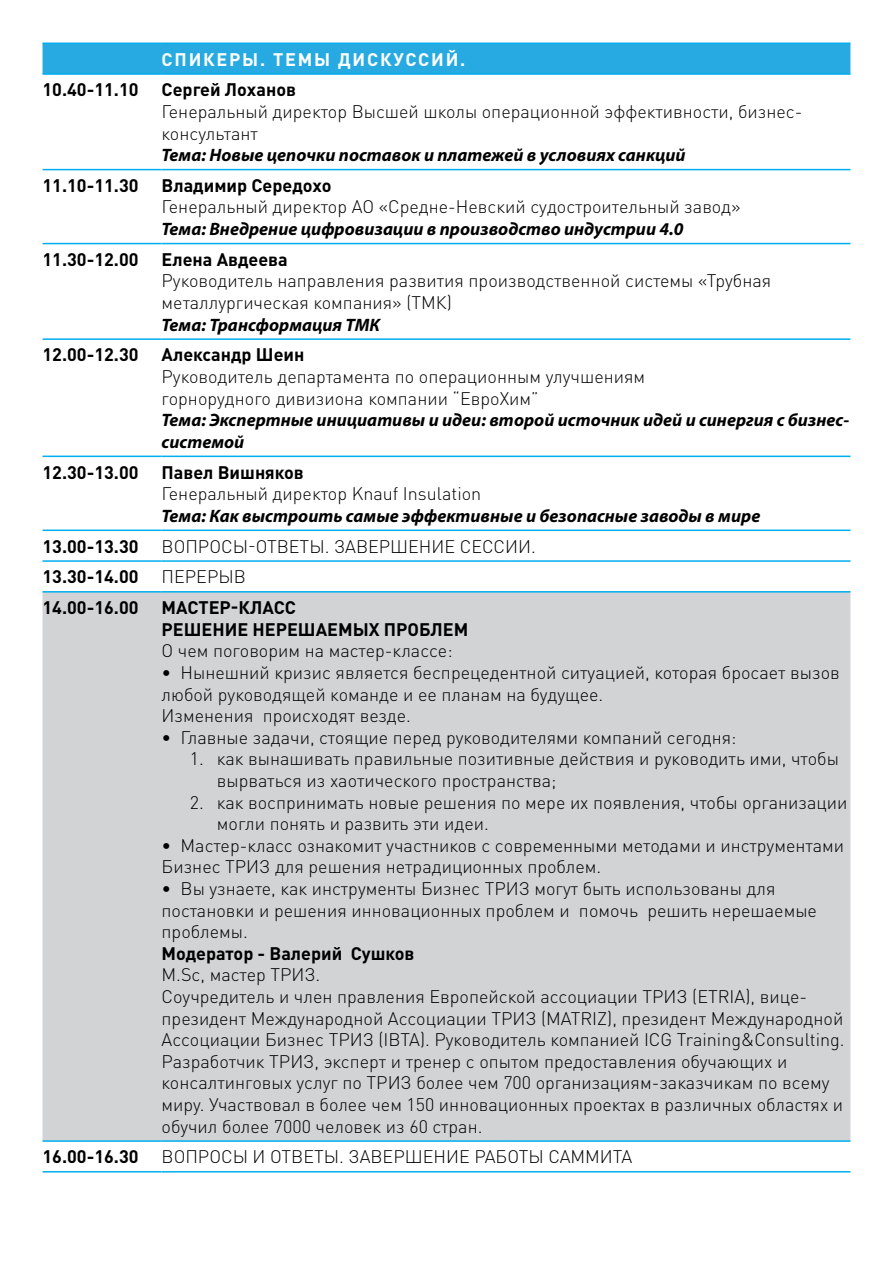
<style>
.page{position:relative;width:893px;height:1263px;background:#fff}
.page>*{position:absolute;margin:0;border:0;box-sizing:border-box;transform-origin:0 0}
.t1{font:300 18px/21.6px "DIN Pro";color:#000}
.t2{font:italic 700 18px/21.6px "Myriad Pro";color:#000}
.t3{font:700 18px "DIN Pro";color:#000}
.t4{font:700 18px "DIN Pro";letter-spacing:.1em;color:#fff}
</style>
<div class="page">
<div style="left:43px;top:44px;width:807px;height:29px;background:#27aae1"></div>
<div style="left:43px;top:592px;width:807px;height:548px;background:#d1d3d4"></div>
<hr style="left:43px;top:43px;width:119px;height:1px;background:#00aeef">
<hr style="left:162px;top:43px;width:344px;height:1px;background:#00aeef">
<hr style="left:506px;top:43px;width:344px;height:1px;background:#00aeef">
<hr style="left:43px;top:73px;width:119px;height:2px;background:#00aeef">
<hr style="left:162px;top:73px;width:344px;height:2px;background:#00aeef">
<hr style="left:506px;top:73px;width:344px;height:2px;background:#00aeef">
<hr style="left:43px;top:169px;width:119px;height:1px;background:#00aeef">
<hr style="left:43px;top:243px;width:119px;height:1px;background:#00aeef">
<hr style="left:43px;top:338px;width:119px;height:2px;background:#00aeef">
<hr style="left:43px;top:456px;width:119px;height:1px;background:#00aeef">
<hr style="left:43px;top:529px;width:119px;height:2px;background:#00aeef">
<hr style="left:43px;top:560px;width:119px;height:2px;background:#00aeef">
<hr style="left:43px;top:591px;width:119px;height:1px;background:#00aeef">
<hr style="left:43px;top:1140px;width:119px;height:2px;background:#00aeef">
<hr style="left:43px;top:1171px;width:119px;height:1px;background:#00aeef">
<hr style="left:162px;top:169px;width:344px;height:1px;background:#00aeef">
<hr style="left:506px;top:169px;width:344px;height:1px;background:#00aeef">
<hr style="left:162px;top:243px;width:344px;height:1px;background:#00aeef">
<hr style="left:506px;top:243px;width:344px;height:1px;background:#00aeef">
<hr style="left:162px;top:338px;width:344px;height:2px;background:#00aeef">
<hr style="left:506px;top:338px;width:344px;height:2px;background:#00aeef">
<hr style="left:162px;top:456px;width:344px;height:1px;background:#00aeef">
<hr style="left:506px;top:456px;width:344px;height:1px;background:#00aeef">
<hr style="left:162px;top:529px;width:344px;height:2px;background:#00aeef">
<hr style="left:506px;top:529px;width:344px;height:2px;background:#00aeef">
<hr style="left:162px;top:560px;width:344px;height:2px;background:#00aeef">
<hr style="left:506px;top:560px;width:344px;height:2px;background:#00aeef">
<hr style="left:162px;top:591px;width:344px;height:1px;background:#00aeef">
<hr style="left:506px;top:591px;width:344px;height:1px;background:#00aeef">
<hr style="left:162px;top:1140px;width:344px;height:2px;background:#00aeef">
<hr style="left:506px;top:1140px;width:344px;height:2px;background:#00aeef">
<hr style="left:162px;top:1171px;width:344px;height:1px;background:#00aeef">
<hr style="left:506px;top:1171px;width:344px;height:1px;background:#00aeef">
<p class="t4" style="left:162px;top:47px;width:305px">Спикеры. Темы дискуссий.</p>
<p class="t3" style="left:43px;top:78px;width:98px">10.40-11.10</p>
<p class="t3" style="left:162px;top:78px;width:136px">Сергей Лоханов</p>
<p class="t1" style="left:162px;top:100px;width:642px">Генеральный директор Высшей школы операционной эффективности, бизнес&shy;консультант</p>
<p class="t2" style="left:162px;top:144px;width:526px">Тема: Новые цепочки поставок и платежей в условиях санкций</p>
<p class="t3" style="left:43px;top:173px;width:98px">11.10-11.30</p>
<p class="t3" style="left:162px;top:173px;width:171px">Владимир Середохо</p>
<p class="t1" style="left:162px;top:195px;width:581px">Генеральный директор АО «Средне-Невский судостроительный завод»</p>
<p class="t2" style="left:162px;top:218px;width:523px">Тема: Внедрение цифровизации в производство индустрии 4.0</p>
<p class="t3" style="left:43px;top:247px;width:98px">11.30-12.00</p>
<p class="t3" style="left:162px;top:247px;width:128px">Елена Авдеева</p>
<p class="t1" style="left:162px;top:269px;width:611px">Руководитель направления развития производственной системы «Трубная металлургическая компания» (ТМК)</p>
<p class="t2" style="left:162px;top:313px;width:220px">Тема: Трансформация ТМК</p>
<p class="t3" style="left:43px;top:343px;width:98px">12.00-12.30</p>
<p class="t3" style="left:162px;top:343px;width:144px">Александр Шеин</p>
<p class="t1" style="left:162px;top:365px;width:485px">Руководитель департамента по операционным улучшениям горнорудного дивизиона компании “ЕвроХим”</p>
<p class="t2" style="left:162px;top:409px;width:689px">Тема: Экспертные инициативы и идеи: второй источник идей и синергия с бизнес&shy;системой</p>
<p class="t3" style="left:43px;top:460px;width:98px">12.30-13.00</p>
<p class="t3" style="left:162px;top:460px;width:144px">Павел Вишняков</p>
<p class="t1" style="left:162px;top:482px;width:321px">Генеральный директор Knauf Insulation</p>
<p class="t2" style="left:162px;top:504px;width:600px">Тема: Как выстроить самые эффективные и безопасные заводы в мире</p>
<p class="t3" style="left:43px;top:534px;width:98px">13.00-13.30</p>
<p class="t1" style="left:162px;top:534px;width:25px">Вопрос</p>
<p class="t1" style="left:233px;top:534px;width:35px">ы-отв</p>
<p class="t1" style="left:289px;top:534px;width:206px">еты. Заверш ени е сессии</p>
<p class="t1" style="left:531px;top:534px;width:6px">.</p>
<p class="t3" style="left:43px;top:565px;width:98px">13.30-14.00</p>
<p class="t1" style="left:162px;top:565px;width:82px">Перерыв</p>
<p class="t3" style="left:43px;top:595px;width:98px">14.00-16.00</p>
<p class="t3" style="left:162px;top:595px;width:90px">МАСТЕР-КЛА</p>
<p class="t3" style="left:274px;top:595px;width:24px">СС</p>
<p class="t3" style="left:162px;top:617px;width:53px">РЕШЕНИЕ</p>
<p class="t3" style="left:253px;top:617px;width:12px">НЕРЕ</p>
<p class="t3" style="left:298px;top:617px;width:32px">ШАЕМЫХ</p>
<p class="t3" style="left:384px;top:617px;width:13px">ПРОБЛЕМ</p>
<p class="t1" style="left:162px;top:639px;width:292px">О чем поговорим на мастер-классе:</p>
<p class="t1" style="left:162px;top:661px;width:680px">• Нынешний кризис является беспрецедентной ситуацией, которая бросает вызов любой руководящей команде и ее планам на будущее.<br>Изменения происходят везде.</p>
<p class="t1" style="left:162px;top:726px;width:576px">• Главные задачи, стоящие перед руководителями компаний сегодня:</p>
<p class="t1" style="left:217px;top:747px;width:624px;text-indent:-27px">1. как вынашивать правильные позитивные действия и руководить ими, чтобы вырваться из хаотического пространства;</p>
<p class="t1" style="left:217px;top:790px;width:632px;text-indent:-27px">2. как воспринимать новые решения по мере их появления, чтобы организации могли понять и развить эти идеи.</p>
<p class="t1" style="left:162px;top:834px;width:684px">• Мастер-класс ознакомит участников с современными методами и инструментами<br>Бизнес ТРИЗ для решения нетрадиционных проблем.</p>
<p class="t1" style="left:162px;top:877px;width:657px">• Вы узнаете, как инструменты Бизнес ТРИЗ могут быть использованы для постановки и решения инновационных проблем и помочь решить нерешаемые проблемы.</p>
<p class="t3" style="left:162px;top:941px;width:254px">М одератор - Валерий Сушков</p>
<p class="t1" style="left:162px;top:963px;width:684px">M.Sc, мастер ТРИЗ.<br>Соучредитель и член правления Европейской ассоциации ТРИЗ (ETRIA), вице&shy;президент Международной Ассоциации ТРИЗ (MATRIZ), президент Международной Ассоциации Бизнес ТРИЗ (IBTA). Руководитель компанией ICG Training&amp;Consulting.<br>Разработчик ТРИЗ, эксперт и тренер с опытом предоставления обучающих и консалтинговых услуг по ТРИЗ более чем 700 организациям-заказчикам по всему миру. Участвовал в более чем 150 инновационных проектах в различных областях и обучил более 7000 человек из 60 стран.</p>
<p class="t3" style="left:43px;top:1144px;width:98px">16.00-16.30</p>
<p class="t1" style="left:162px;top:1145px;width:25px">Вопрос</p>
<p class="t1" style="left:233px;top:1145px;width:49px">ы и отв</p>
<p class="t1" style="left:303px;top:1145px;width:183px">еты. Заверш ени е работ</p>
<p class="t1" style="left:528px;top:1145px;width:33px">ы саммита</p>
</div>
